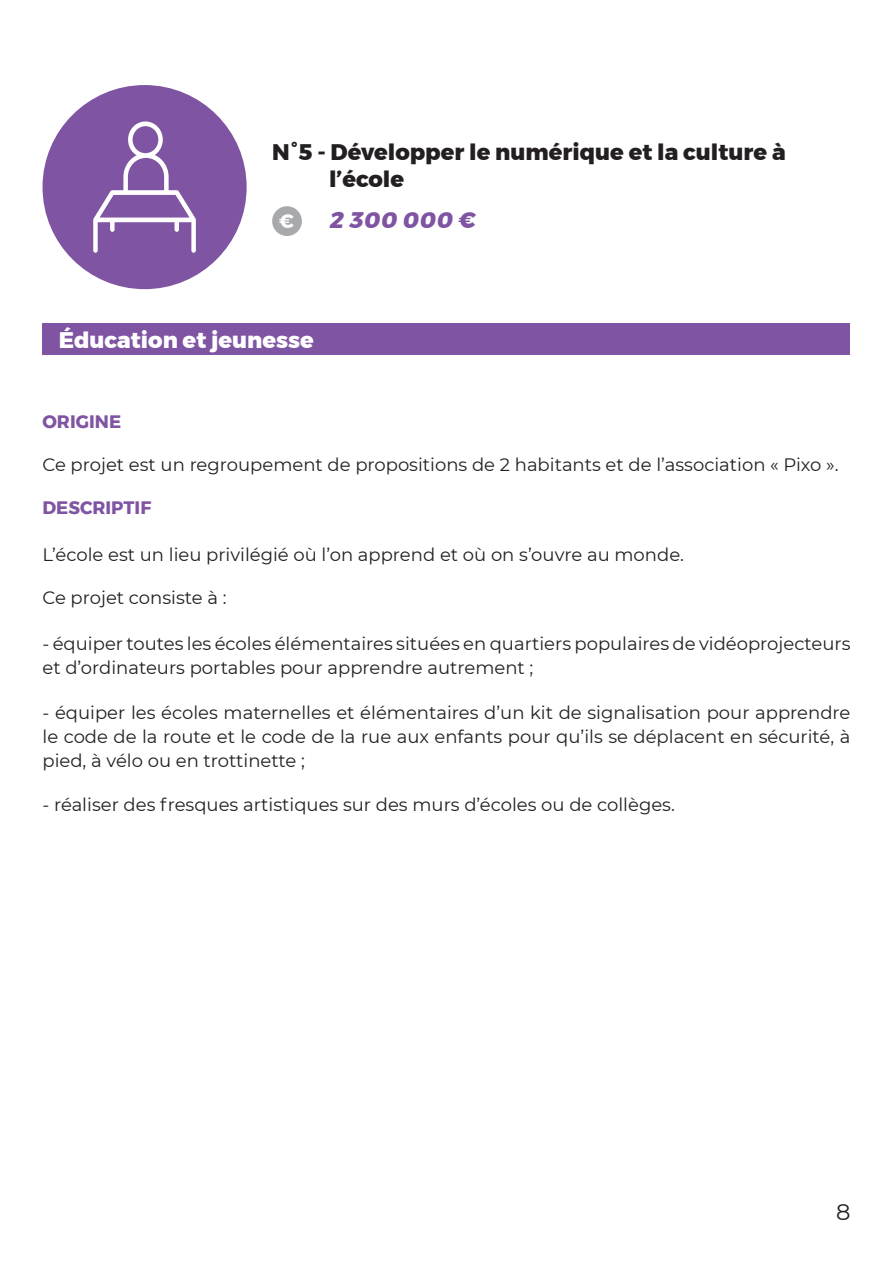
<style>
.page{position:relative;width:893px;height:1263px;background:#fff}
.page>*{position:absolute;margin:0;border:0;box-sizing:border-box;transform-origin:0 0}
.Titre{font:800 22.5px "Montserrat";color:#231f20}
.Thématique{font:800 22.5px "Montserrat";color:#fff}
.Coût{font:italic 800 22.5px "Montserrat";color:#7f54a2}
.t1{font:22.5px "Montserrat";color:#231f20}
.t2{font:700 19.5px "Montserrat";color:#fff}
.Texte_standard{font:18px/24px "Montserrat";color:#231f20}
.ORIGINE_DESCRIPTIF{font:18px "Montserrat";color:#231f20}
.ORIGINE_DESCRIPTIF-2{font:700 18px "Montserrat";color:#7f54a2}
</style>
<div class="page">
<div style="left:43px;top:324px;width:807px;height:31px;background:#7f54a2"></div>
<div style="left:272px;top:206px;width:30px;height:30px;background:#a8a9ad;border-radius:50%"></div>
<div style="left:43px;top:85px;width:204px;height:204px;background:#7f54a2;border-radius:50%"></div>
<svg style="left:93px;top:121px;width:103px;height:132px"></svg>
<p class="Titre" style="left:272px;top:134px;width:515px">N°5 - Développer le numérique et la culture à</p>
<p class="Titre" style="left:329px;top:161px;width:77px">l’école</p>
<p class="t2" style="left:279px;top:206px;width:17px">€</p>
<p class="Coût" style="left:330px;top:202px;width:148px">2 300 000 €</p>
<p class="Thématique" style="left:59px;top:321px;width:257px">Éducation et jeunesse</p>
<p class="ORIGINE_DESCRIPTIF-2" style="left:43px;top:407px;width:80px">ORIGINE</p>
<p class="Texte_standard" style="left:43px;top:452px;width:797px">Ce projet est un regroupement de propositions de 2 habitants et de l’association « Pixo ».</p>
<p class="ORIGINE_DESCRIPTIF-2" style="left:43px;top:493px;width:110px">DESCRIPTIF</p>
<p class="ORIGINE_DESCRIPTIF" style="left:43px;top:542px;width:643px">L’école est un lieu privilégié où l’on apprend et où on s’ouvre au monde.</p>
<p class="Texte_standard" style="left:43px;top:585px;width:186px">Ce projet consiste à :</p>
<p class="Texte_standard" style="left:43px;top:631px;width:809px">- équiper toutes les écoles élémentaires situées en quartiers populaires de vidéoprojecteurs et d’ordinateurs portables pour apprendre autrement ;</p>
<p class="Texte_standard" style="left:43px;top:700px;width:809px;text-align:justify">- équiper les écoles maternelles et élémentaires d’un kit de signalisation pour apprendre le code de la route et le code de la rue aux enfants pour qu’ils se déplacent en sécurité, à pied, à vélo ou en trottinette ;</p>
<p class="Texte_standard" style="left:43px;top:792px;width:634px">- réaliser des fresques artistiques sur des murs d’écoles ou de collèges.</p>
<p class="t1" style="left:836px;top:1197px;width:16px">8</p>
</div>
